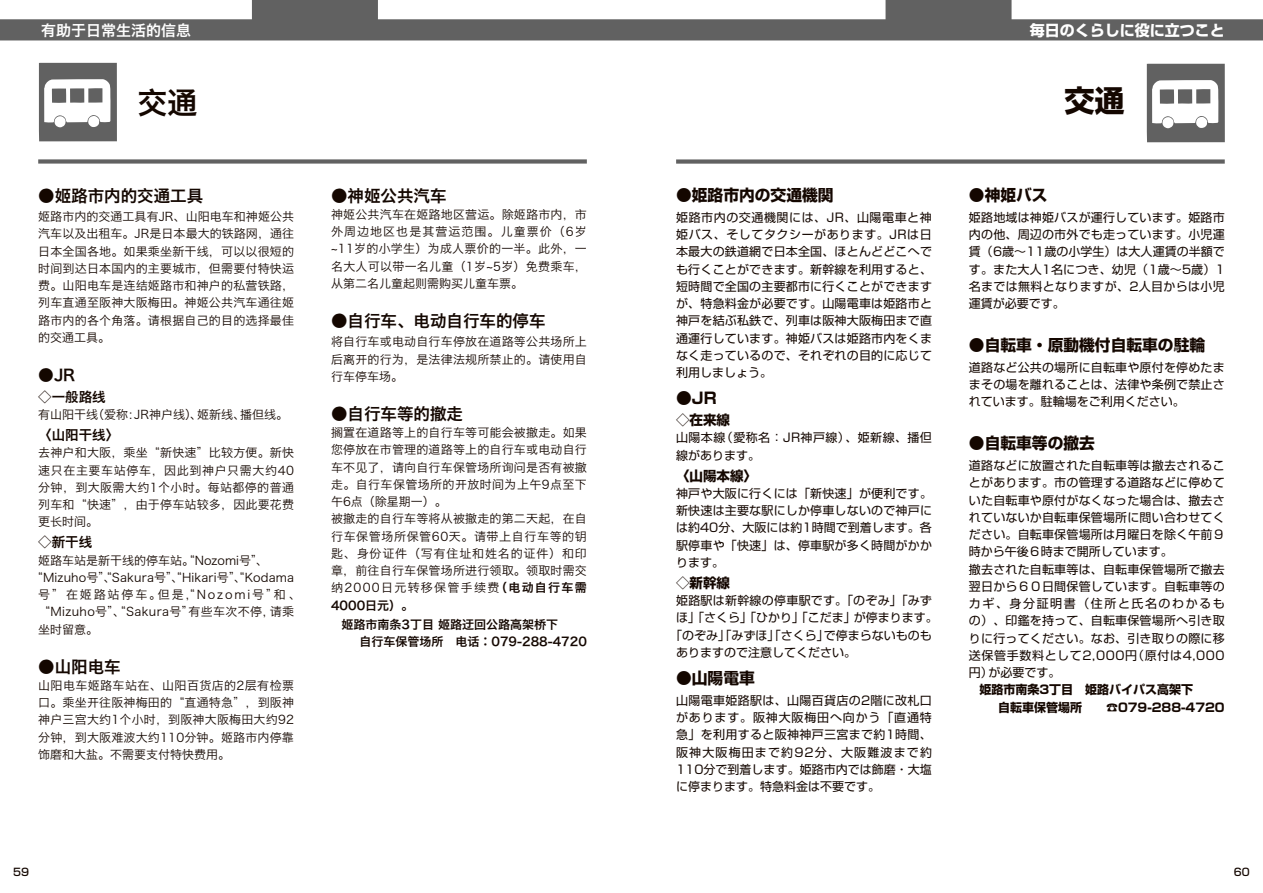
<style>
.page{position:relative;width:1263px;height:893px;background:#fff}
.page>*{position:absolute;margin:0;border:0;box-sizing:border-box;transform-origin:0 0}
.t1{font:30px "Hiragino Sans GB W6";color:#140700}
.t2{font:700 30px "Shin Go Pro";color:#140700}
.t3{font:16.5px "Hiragino Sans GB W6";color:#140700}
.t4{font:700 15.75px "Shin Go Pro";color:#140700}
.t5{font:15.75px "Hiragino Sans GB W6";color:#140700}
.t6{font:700 15px "Shin Go Pro";color:#fff}
.t7{font:15px "Hiragino Sans GB W6";color:#fff}
.t8{font:13.5px "Hiragino Sans GB W6";color:#140700}
.t9{font:700 13.5px "Shin Go Pro";color:#140700}
.t10{font:12px/17.2px "Shin Go Pro";letter-spacing:.015em;color:#140700;text-align:justify}
.t11{font:12px/17.2px "Hiragino Sans GB W3";letter-spacing:.015em;color:#140700;text-align:justify}
.t12{font:12px/19.5px "Hiragino Sans GB W6";color:#140700}
.t13{font:700 12px/17.2px "Shin Go Pro";color:#140700}
.t14{font:12px/17.2px "Shin Go Pro";letter-spacing:.035em;color:#140700}
.t15{font:500 10.5px "Shin Go Pro";color:#140700}
.s1{font-family:"Hiragino Sans GB W6"}
</style>
<div class="page">
<svg style="left:0;top:0;width:1263px;height:40px;fill:#616161"></svg>
<svg style="left:39px;top:63px;width:78px;height:78px"></svg>
<div style="left:676px;top:159px;width:549px;height:5px;background:#616161"></div>
<svg style="left:1147px;top:64px;width:78px;height:78px"></svg>
<div style="left:38px;top:159px;width:549px;height:5px;background:#616161"></div>
<p class="t7" style="left:41px;top:21px;width:151px">有助于日常生活的信息</p>
<h1 class="t1" style="left:138px;top:83px;width:61px">交通</h1>
<h2 class="t3" style="left:38px;top:185px;width:166px">●姬路市内的交通工具</h2>
<p class="t11" style="left:38px;top:208px;width:257px">姬路市内的交通工具有JR、山阳电车和神姬公共汽车以及出租车。JR是日本最大的铁路网，通往日本全国各地。如果乘坐新干线，可以以很短的时间到达日本国内的主要城市，但需要付特快运费。山阳电车是连结姬路市和神户的私营铁路，列车直通至阪神大阪梅田。神姬公共汽车通往姬路市内的各个角落。请根据自己的目的选择最佳的交通工具。</p>
<h3 class="t5" style="left:38px;top:365px;width:39px">●JR</h3>
<p class="t8" style="left:38px;top:388px;width:69px">◇一般路线</p>
<p class="t11" style="left:38px;top:406px;width:252px">有山阳干线（爱称：JR神户线）、姬新线、播但线。</p>
<p class="t8" style="left:38px;top:426px;width:82px">〈山阳干线〉</p>
<p class="t11" style="left:38px;top:444px;width:257px">去神户和大阪，乘坐“新快速”比较方便。新快速只在主要车站停车，因此到神户只需大约40分钟，到大阪需大约1个小时。每站都停的普通列车和“快速”，由于停车站较多，因此要花费更长时间。</p>
<p class="t8" style="left:38px;top:533px;width:55px">◇新干线</p>
<p class="t11" style="left:31px;top:551px;width:265px;text-indent:7px">姬路车站是新干线的停车站。“Nozomi号”、“Mizuho号”“Sakura号”“Hikari号”“Kodama</p>
<p class="t11" style="left:103px;top:568px;width:13px">、</p>
<p class="t11" style="left:171px;top:568px;width:13px">、</p>
<p class="t11" style="left:38px;top:568px;width:264px;text-align:left;text-indent:196px">、<br>号”在姬路站停车。但是“，Nozomi号”和、“Mizuho号”、“Sakura号”有些车次不停，请乘坐时留意。</p>
<h2 class="t3" style="left:38px;top:656px;width:84px">●山阳电车</h2>
<p class="t11" style="left:38px;top:676px;width:257px">山阳电车姬路车站在、山阳百货店的2层有检票口。乘坐开往阪神梅田的“直通特急”，到阪神神户三宫大约1个小时，到阪神大阪梅田大约92分钟，到大阪难波大约110分钟。姬路市内停靠饰磨和大盐。不需要支付特快费用。</p>
<h2 class="t3" style="left:331px;top:185px;width:117px">●神姬公共汽车</h2>
<p class="t11" style="left:331px;top:205px;width:257px">神姬公共汽车在姬路地区营运。除姬路市内，市外周边地区也是其营运范围。儿童票价（6岁~11岁的小学生）为成人票价的一半。此外，一名大人可以带一名儿童（1岁~5岁）免费乘车，从第二名儿童起则需购买儿童车票。</p>
<h2 class="t3" style="left:331px;top:310px;width:216px">●自行车、电动自行车的停车</h2>
<p class="t11" style="left:331px;top:333px;width:257px">将自行车或电动自行车停放在道路等公共场所上后离开的行为，是法律法规所禁止的。请使用自行车停车场。</p>
<h2 class="t3" style="left:331px;top:403px;width:133px">●自行车等的撤走</h2>
<p class="t11" style="left:331px;top:424px;width:257px;text-align:left">搁置在道路等上的自行车等可能会被撤走。如果您停放在市管理的道路等上的自行车或电动自行车不见了，请向自行车保管场所询问是否有被撤走。自行车保管场所的开放时间为上午9点至下午6点（除星期一）。<br>被撤走的自行车等将从被撤走的第二天起，在自行车保管场所保管60天。请带上自行车等的钥匙、身份证件（写有住址和姓名的证件）和印章，前往自行车保管场所进行领取。领取时需交纳2000日元转移保管手续费<span class="s1">（电动自行车需</span></p>
<p class="t12" style="left:342px;top:595px;width:218px;text-indent:-10px">4000日元）。<br>姬路市南条3丁目 姬路迂回公路高架桥下</p>
<p class="t12" style="left:359px;top:632px;width:229px">自行车保管场所　电话∶079-288-4720</p>
<p class="t15" style="left:13px;top:863px;width:17px">59</p>
<h3 class="t4" style="left:676px;top:182px;width:159px">●姫路市内の交通機関</h3>
<p class="t10" style="left:676px;top:207px;width:257px">姫路市内の交通機関には、JR、山陽電車と神姫バス、そしてタクシーがあります。JRは日本最大の鉄道網で日本全国、ほとんどどこへでも行くことができます。新幹線を利用すると、短時間で全国の主要都市に行くことができますが、特急料金が必要です。山陽電車は姫路市と神戸を結ぶ私鉄で、列車は阪神大阪梅田まで直通運行しています。神姫バスは姫路市内をくまなく走っているので、それぞれの目的に応じて利用しましょう。</p>
<h3 class="t4" style="left:676px;top:386px;width:42px">●JR</h3>
<p class="t9" style="left:676px;top:409px;width:55px">◇在来線</p>
<p class="t14" style="left:676px;top:428px;width:257px">山陽本線（愛称名：JR神戸線）、姫新線、播但線があります。</p>
<p class="t9" style="left:676px;top:465px;width:82px">〈山陽本線〉</p>
<p class="t10" style="left:676px;top:483px;width:257px">神戸や大阪に行くには「新快速」が便利です。新快速は主要な駅にしか停車しないので神戸には約40分、大阪には約1時間で到着します。各駅停車や「快速」は、停車駅が多く時間がかかります。</p>
<p class="t9" style="left:676px;top:572px;width:55px">◇新幹線</p>
<p class="t10" style="left:676px;top:591px;width:257px">姫路駅は新幹線の停車駅です。「のぞみ」「みず</p>
<p class="t10" style="left:676px;top:608px;width:263px">ほ」「さくら」「ひかり」「こだま」が停まります。</p>
<p class="t10" style="left:670px;top:625px;width:263px">「のぞみ」「みずほ」「さくら」で停まらないものも</p>
<p class="t10" style="left:676px;top:642px;width:181px">ありますので注意してください。</p>
<h3 class="t4" style="left:676px;top:665px;width:80px">●山陽電車</h3>
<p class="t10" style="left:676px;top:690px;width:257px">山陽電車姫路駅は、山陽百貨店の2階に改札口があります。阪神大阪梅田へ向かう「直通特急」を利用すると阪神神戸三宮まで約1時間、阪神大阪梅田まで約92分、大阪難波まで約110分で到着します。姫路市内では飾磨・大塩に停まります。特急料金は不要です。</p>
<p class="t6" style="left:1030px;top:19px;width:196px">毎日のくらしに役に立つこと</p>
<h1 class="t2" style="left:1065px;top:77px;width:61px">交通</h1>
<h3 class="t4" style="left:969px;top:182px;width:80px">●神姫バス</h3>
<p class="t10" style="left:969px;top:207px;width:257px">姫路地域は神姫バスが運行しています。姫路市内の他、周辺の市外でも走っています。小児運賃（6歳～11歳の小学生）は大人運賃の半額です。また大人1名につき、幼児（1歳～5歳）1名までは無料となりますが、2人目からは小児運賃が必要です。</p>
<h3 class="t4" style="left:969px;top:332px;width:238px">●自転車・原動機付自転車の駐輪</h3>
<p class="t10" style="left:969px;top:357px;width:257px">道路など公共の場所に自転車や原付を停めたままその場を離れることは、法律や条例で禁止されています。駐輪場をご利用ください。</p>
<h3 class="t4" style="left:969px;top:431px;width:127px">●自転車等の撤去</h3>
<p class="t10" style="left:969px;top:456px;width:257px;text-align:left">道路などに放置された自転車等は撤去されることがあります。市の管理する道路などに停めていた自転車や原付がなくなった場合は、撤去されていないか自転車保管場所に問い合わせてください。自転車保管場所は月曜日を除く午前９時から午後６時まで開所しています。<br>撤去された自転車等は、自転車保管場所で撤去翌日から６０日間保管しています。自転車等のカギ、身分証明書（住所と氏名のわかるもの）、印鑑を持って、自転車保管場所へ引き取りに行ってください。なお、引き取りの際に移送保管手数料として2,000円（原付は4,000円）が必要です。</p>
<p class="t13" style="left:998px;top:680px;width:228px;text-indent:-19px">姫路市南条3丁目　姫路バイパス高架下<br>自転車保管場所　　☎079-288-4720</p>
<p class="t15" style="left:1234px;top:863px;width:17px">60</p>
</div>
